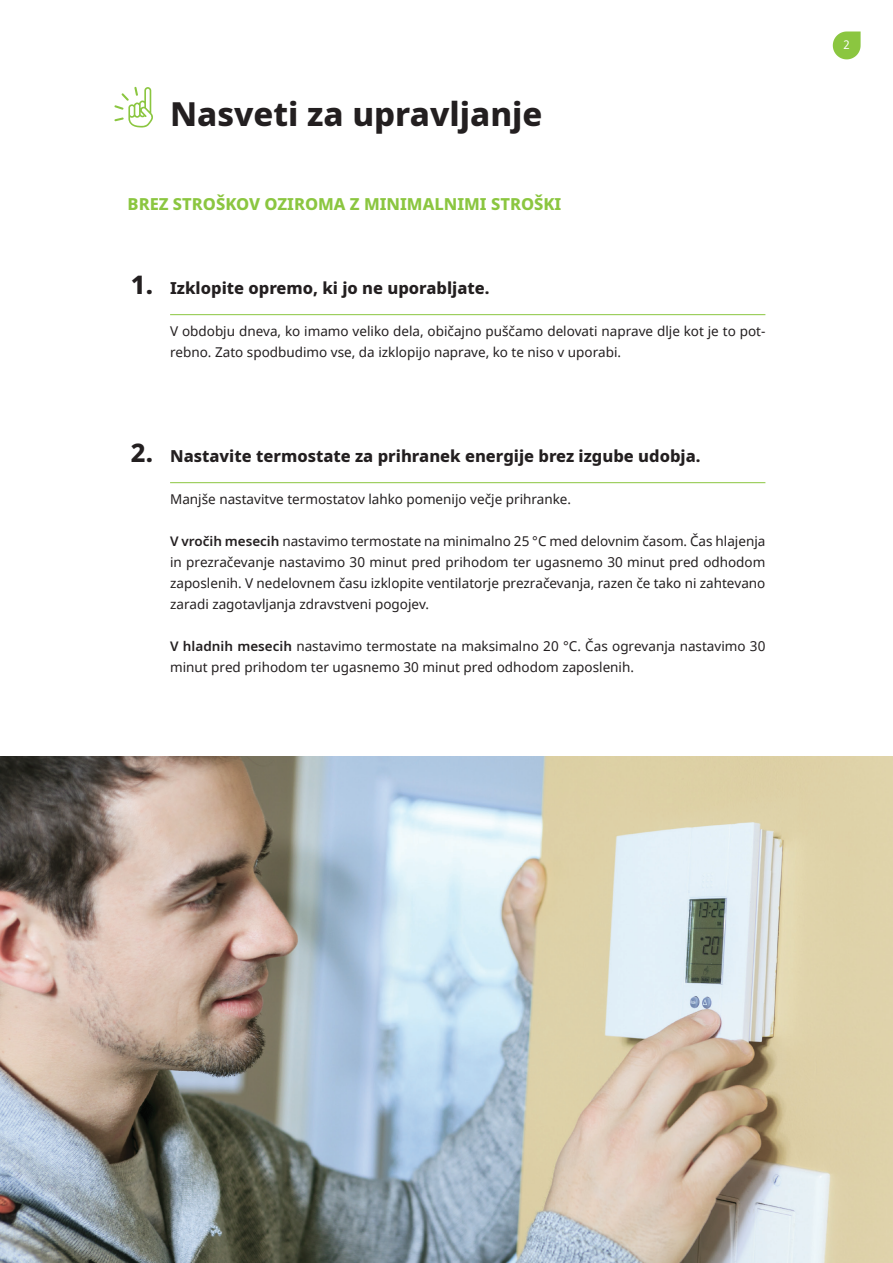
<style>
.page{position:relative;width:893px;height:1263px;background:#fff}
.page>*{position:absolute;margin:0;border:0;box-sizing:border-box;transform-origin:0 0}
.t1{font:800 33px "Noto Sans";color:#231f20}
.t2{font:800 25.5px "Noto Sans";color:#231f20}
.t3{font:800 16.5px "Noto Sans";color:#231f20}
.t4{font:800 16.5px "Noto Sans";color:#8bc640}
.t5{font:13.5px/21px "Noto Sans";color:#231f20}
.t6{font:semi-condensed 12px "Noto Sans";color:#fff}
.s1{font-weight:600}
</style>
<div class="page">
<hr style="left:170px;top:314px;width:595px;height:1px;background:#8bc640">
<hr style="left:170px;top:482px;width:595px;height:1px;background:#8bc640">
<img style="left:0;top:756px;width:893px;height:507px">
<svg style="left:114px;top:87px;width:39px;height:41px"></svg>
<svg style="left:833px;top:32px;width:28px;height:27px"></svg>
<h1 class="t1" style="left:170px;top:90px;width:374px">Nasveti za upravljanje</h1>
<p class="t4" style="left:128px;top:192px;width:435px">BREZ STROŠKOV OZIROMA Z MINIMALNIMI STROŠKI</p>
<h2 class="t2" style="left:131px;top:266px;width:24px">1.</h2>
<p class="t3" style="left:170px;top:276px;width:321px">Izklopite opremo, ki jo ne uporabljate.</p>
<p class="t5" style="left:170px;top:320px;width:597px">V obdobju dneva, ko imamo veliko dela, običajno puščamo delovati naprave dlje kot je to pot&shy;rebno. Zato spodbudimo vse, da izklopijo naprave, ko te niso v uporabi.</p>
<h2 class="t2" style="left:131px;top:434px;width:24px">2.</h2>
<p class="t3" style="left:170px;top:444px;width:532px">Nastavite termostate za prihranek energije brez izgube udobja.</p>
<p class="t5" style="left:170px;top:488px;width:403px">Manjše nastavitve termostatov lahko pomenijo večje prihranke.</p>
<p class="t5" style="left:170px;top:530px;width:597px;text-align:justify"><span class="s1">V vročih mesecih</span> nastavimo termostate na minimalno 25 °C med delovnim časom. Čas hlajenja in prezračevanje nastavimo 30 minut pred prihodom ter ugasnemo 30 minut pred odhodom zaposlenih. V nedelovnem času izklopite ventilatorje prezračevanja, razen če tako ni zahtevano zaradi zagotavljanja zdravstveni pogojev.</p>
<p class="t5" style="left:170px;top:635px;width:597px"><span class="s1">V hladnih mesecih</span> nastavimo termostate na maksimalno 20 °C. Čas ogrevanja nastavimo 30 minut pred prihodom ter ugasnemo 30 minut pred odhodom zaposlenih.</p>
<p class="t6" style="left:843px;top:36px;width:8px">2</p>
</div>
